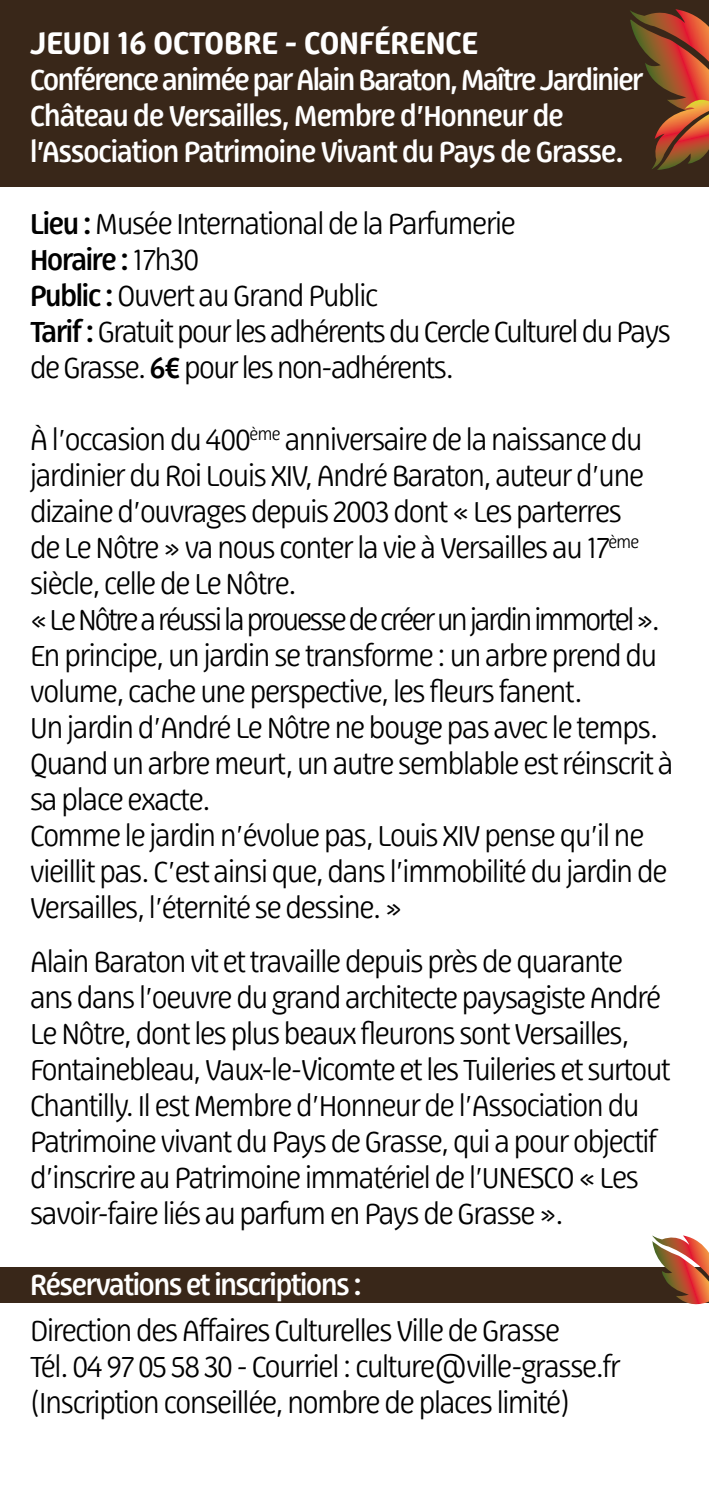
<style>
.page{position:relative;width:709px;height:1489px;background:#fff}
.page>*{position:absolute;margin:0;border:0;box-sizing:border-box;transform-origin:0 0}
.t1{font:600 32.5px "Progressiva";color:#fff}
.t2{font:30px/36px "Progressiva";letter-spacing:-.04em;color:#000}
.t3{font:500 30px/36px "Progressiva";letter-spacing:-.04em;color:#fff}
.s1{font-weight:500}
</style>
<div class="page">
<div style="left:0;top:0;width:709px;height:187px;background:#392719"></div>
<div style="left:0;top:1267px;width:709px;height:35px;background:#392719"></div>
<svg style="left:630px;top:9px;width:79px;height:161px"></svg>
<svg style="left:652px;top:1235px;width:57px;height:70px"></svg>
<p class="t1" style="left:30px;top:23px;width:449px">JEUDI 16 OCTOBRE - CONFÉRENCE</p>
<p class="t3" style="left:30px;top:61px;width:614px">Conférence animée par Alain Baraton, Maître Jardinier<br>Château de Versailles, Membre d’Honneur de l’Association Patrimoine Vivant du Pays de Grasse.</p>
<p class="t2" style="left:30px;top:205px;width:642px"><span class="s1">Lieu :</span> Musée International de la Parfumerie<br><span class="s1">Horaire :</span> 17h30<br><span class="s1">Public :</span> Ouvert au Grand Public<br><span class="s1">Tarif :</span> Gratuit pour les adhérents du Cercle Culturel du Pays de Grasse. <span class="s1">6€</span> pour les non-adhérents.</p>
<p class="t2" style="left:30px;top:421px;width:644px">à l’occasion du 400<sup>ème</sup> anniversaire de la naissance du jardinier du Roi Louis XIV, André Baraton, auteur d’une dizaine d’ouvrages depuis 2003 dont « Les parterres<br>de Le Nôtre » va nous conter la vie à Versailles au 17<sup>ème </sup>siècle, celle de Le Nôtre.<br>« Le Nôtre a réussi la prouesse de créer un jardin immortel ».<br>En principe, un jardin se transforme : un arbre prend du volume, cache une perspective, les fleurs fanent.<br>Un jardin d’André Le Nôtre ne bouge pas avec le temps.<br>Quand un arbre meurt, un autre semblable est réinscrit à sa place exacte.<br>Comme le jardin n’évolue pas, Louis XIV pense qu’il ne vieillit pas. C’est ainsi que, dans l’immobilité du jardin de Versailles, l’éternité se dessine. »</p>
<p class="t2" style="left:30px;top:943px;width:642px">Alain Baraton vit et travaille depuis près de quarante ans dans l’oeuvre du grand architecte paysagiste André Le Nôtre, dont les plus beaux fleurons sont Versailles, Fontainebleau, Vaux-le-Vicomte et les Tuileries et surtout Chantilly. Il est Membre d’Honneur de l’Association du Patrimoine vivant du Pays de Grasse, qui a pour objectif d’inscrire au Patrimoine immatériel de l’UNESCO « Les savoir-faire liés au parfum en Pays de Grasse ».</p>
<p class="t3" style="left:30px;top:1266px;width:333px">Réservations et inscriptions :</p>
<p class="t2" style="left:30px;top:1312px;width:591px">Direction des Affaires Culturelles Ville de Grasse<br>Tél. 04 97 05 58 30 - Courriel : culture@ville-grasse.fr (Inscription conseillée, nombre de places limité)</p>
</div>
